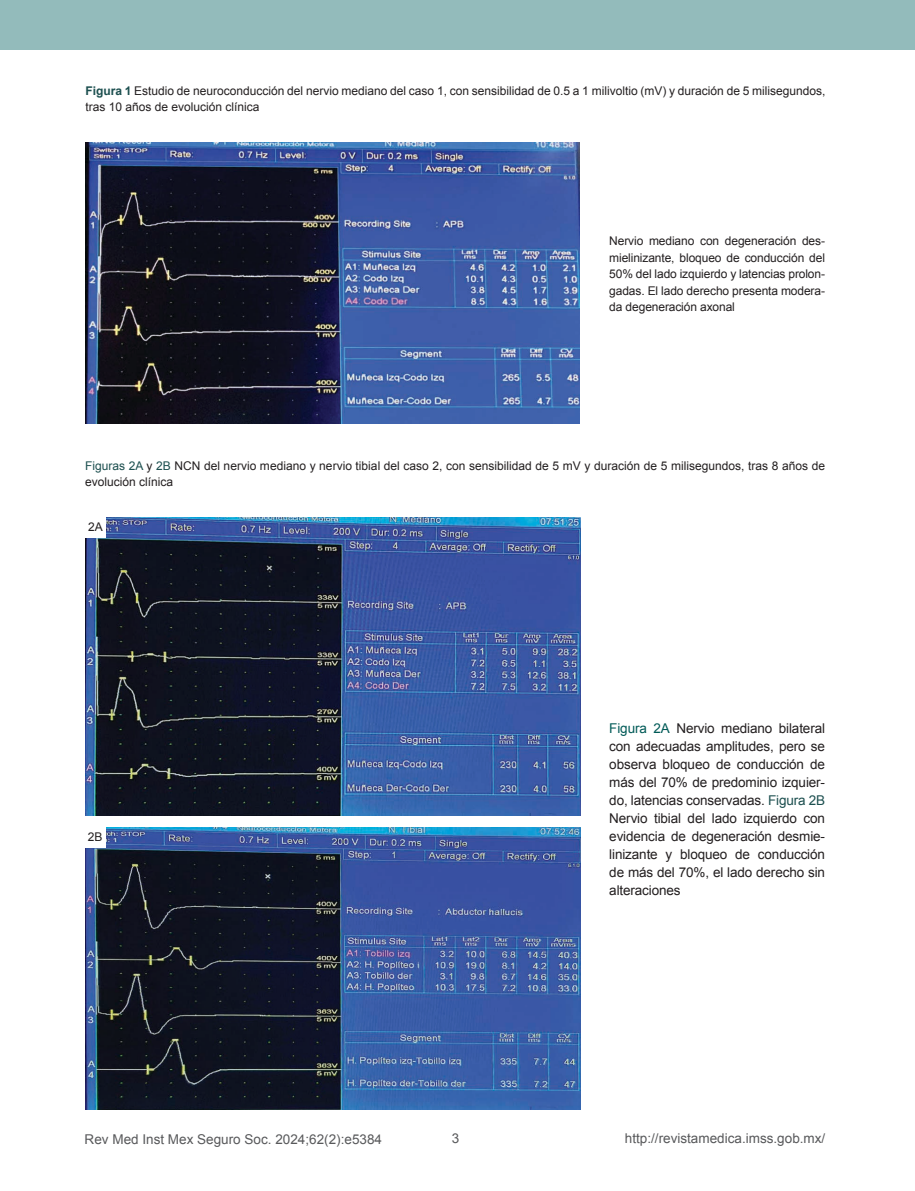
<style>
.page{position:relative;width:915px;height:1191px;background:#fff}
.page>*{position:absolute;margin:0;border:0;box-sizing:border-box;transform-origin:0 0}
.t1{font:13.5px/18px "Arial";letter-spacing:-.01em;color:#231f20;text-align:justify}
.t2{font:13.5px "Arial";color:#58595b}
.t3{font:12px/16.5px "Arial";color:#231f20}
.s1{font-weight:700;color:#1c4f4f}
.s2{color:#1c4f4f}
.s3{color:#005a57}
</style>
<div class="page">
<div style="left:0;top:0;width:914px;height:50px;background:#93bbbb"></div>
<img style="left:85px;top:142px;width:494px;height:281px">
<img style="left:86px;top:827px;width:494px;height:282px">
<img style="left:86px;top:517px;width:494px;height:299px">
<div style="left:86px;top:517px;width:20px;height:20px;background:#fff"></div>
<div style="left:85px;top:827px;width:20px;height:20px;background:#fff"></div>
<p class="t3" style="left:85px;top:82px;width:741px"><span class="s1">Figura 1</span> Estudio de neuroconducción del nervio mediano del caso 1, con sensibilidad de 0.5 a 1 milivoltio (mV) y duración de 5 milisegundos, tras 10 años de evolución clínica</p>
<p class="t3" style="left:609px;top:233px;width:217px;text-align:justify">Nervio mediano con degeneración des&shy;mielinizante, bloqueo de conducción del 50% del lado izquierdo y latencias prolon&shy;gadas. El lado derecho presenta modera&shy;da degeneración axonal</p>
<p class="t3" style="left:85px;top:457px;width:741px"><span class="s2">Figuras 2A</span> y <span class="s2">2B</span> NCN del nervio mediano y nervio tibial del caso 2, con sensibilidad de 5 mV y duración de 5 milisegundos, tras 8 años de evolución clínica</p>
<p class="t3" style="left:88px;top:518px;width:16px">2A</p>
<p class="t3" style="left:88px;top:828px;width:16px">2B</p>
<p class="t1" style="left:609px;top:719px;width:217px"><span class="s3">Figura 2A</span> Nervio mediano bilateral con adecuadas amplitudes, pero se observa bloqueo de conducción de más del 70% de predominio izquier&shy;do, latencias conservadas. <span class="s2">Figura 2B </span>Nervio tibial del lado izquierdo con evidencia de degeneración desmie&shy;linizante y bloqueo de conducción de más del 70%, el lado derecho sin alteraciones</p>
<p class="t2" style="left:85px;top:1130px;width:299px">Rev Med Inst Mex Seguro Soc. 2024;62(2):e5384</p>
<p class="t2" style="left:451px;top:1129px;width:9px">3</p>
<p class="t2" style="left:624px;top:1129px;width:202px">http://revistamedica.imss.gob.mx/</p>
</div>
